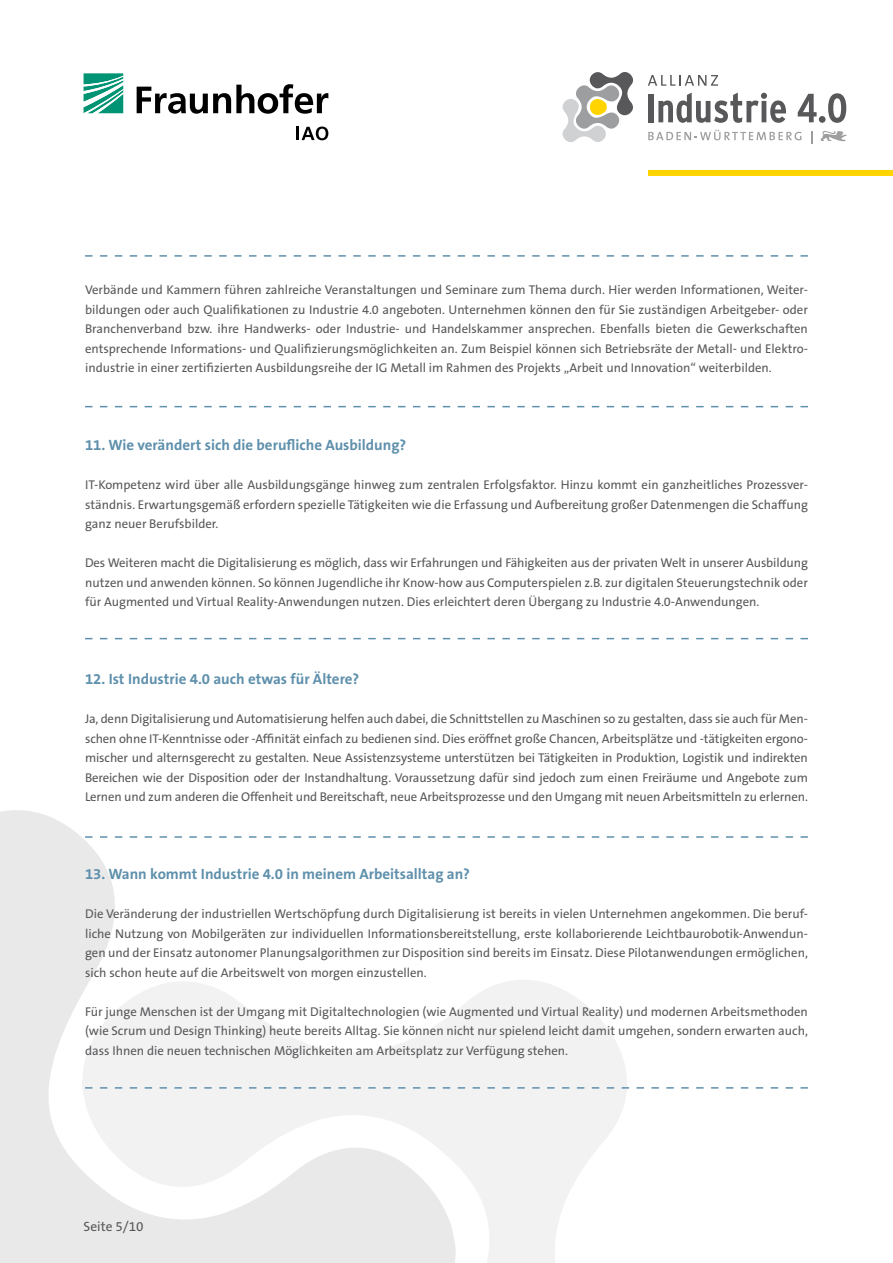
<style>
.page{position:relative;width:893px;height:1263px;background:#fff}
.page>*{position:absolute;margin:0;border:0;box-sizing:border-box;transform-origin:0 0}
.t1{font:700 15px "The Sans B7";color:#5f90ac}
.t2{font:13.5px "The Sans B5 Plain";color:#58585a}
.t3{font:12.75px/19.5px "The Sans B5 Plain";color:#58585a;text-align:justify}
</style>
<div class="page">
<svg style="left:0;top:810px;width:115px;height:453px;fill:#e9e9ea"></svg>
<svg style="left:82px;top:967px;width:545px;height:296px;fill:#f2f2f3"></svg>
<svg style="left:84px;top:73px;width:39px;height:40px"></svg>
<svg style="left:137px;top:84px;width:191px;height:30px"></svg>
<svg style="left:297px;top:127px;width:31px;height:13px"></svg>
<div style="left:648px;top:170px;width:245px;height:5px;background:#ffd400"></div>
<div style="left:648px;top:94px;width:5px;height:28px;background:#58585a"></div>
<svg style="left:658px;top:93px;width:128px;height:30px"></svg>
<svg style="left:798px;top:94px;width:19px;height:28px"></svg>
<div style="left:819px;top:116px;width:7px;height:7px;background:#58585a;border-radius:50%"></div>
<svg style="left:828px;top:93px;width:18px;height:30px"></svg>
<svg style="left:648px;top:75px;width:70px;height:11px"></svg>
<svg style="left:821px;top:131px;width:26px;height:10px"></svg>
<svg style="left:648px;top:130px;width:153px;height:10px"></svg>
<svg style="left:811px;top:131px;width:1px;height:12px"></svg>
<svg style="left:562px;top:72px;width:72px;height:70px"></svg>
<svg style="left:85px;top:255px;width:723px;height:2px"></svg>
<svg style="left:85px;top:638px;width:723px;height:1px"></svg>
<svg style="left:85px;top:406px;width:723px;height:1px"></svg>
<svg style="left:85px;top:1087px;width:723px;height:2px"></svg>
<svg style="left:85px;top:836px;width:723px;height:2px"></svg>
<p class="t3" style="left:85px;top:281px;width:724px">Verbände und Kammern führen zahlreiche Veranstaltungen und Seminare zum Thema durch. Hier werden Informationen, Weiter&shy;bildungen oder auch Qualifikationen zu Industrie 4.0 angeboten. Unternehmen können den für Sie zuständigen Arbeitgeber- oder Branchenverband bzw. ihre Handwerks- oder Industrie- und Handelskammer ansprechen. Ebenfalls bieten die Gewerkschaften entsprechende Informations- und Qualifizierungsmöglichkeiten an. Zum Beispiel können sich Betriebsräte der Metall- und Elektro&shy;industrie in einer zertifizierten Ausbildungsreihe der IG Metall im Rahmen des Projekts „Arbeit und Innovation“ weiterbilden.</p>
<p class="t1" style="left:85px;top:437px;width:323px">11. Wie verändert sich die berufliche Ausbildung?</p>
<p class="t3" style="left:85px;top:476px;width:724px">IT-Kompetenz wird über alle Ausbildungsgänge hinweg zum zentralen Erfolgsfaktor. Hinzu kommt ein ganzheitliches Prozessver&shy;ständnis. Erwartungsgemäß erfordern spezielle Tätigkeiten wie die Erfassung und Aufbereitung großer Datenmengen die Schaffung ganz neuer Berufsbilder.</p>
<p class="t3" style="left:85px;top:554px;width:724px">Des Weiteren macht die Digitalisierung es möglich, dass wir Erfahrungen und Fähigkeiten aus der privaten Welt in unserer Ausbildung nutzen und anwenden können. So können Jugendliche ihr Know-how aus Computerspielen z.B. zur digitalen Steuerungstechnik oder für Augmented und Virtual Reality-Anwendungen nutzen. Dies erleichtert deren Übergang zu Industrie 4.0-Anwendungen.</p>
<p class="t1" style="left:85px;top:671px;width:276px">12. Ist Industrie 4.0 auch etwas für Ältere?</p>
<p class="t3" style="left:85px;top:710px;width:724px">Ja, denn Digitalisierung und Automatisierung helfen auch dabei, die Schnittstellen zu Maschinen so zu gestalten, dass sie auch für Men&shy;schen ohne IT-Kenntnisse oder -Affinität einfach zu bedienen sind. Dies eröffnet große Chancen, Arbeitsplätze und -tätigkeiten ergono&shy;mischer und alternsgerecht zu gestalten. Neue Assistenzsysteme unterstützen bei Tätigkeiten in Produktion, Logistik und indirekten Bereichen wie der Disposition oder der Instandhaltung. Voraussetzung dafür sind jedoch zum einen Freiräume und Angebote zum Lernen und zum anderen die Offenheit und Bereitschaft, neue Arbeitsprozesse und den Umgang mit neuen Arbeitsmitteln zu erlernen.</p>
<p class="t1" style="left:85px;top:866px;width:386px">13. Wann kommt Industrie 4.0 in meinem Arbeitsalltag an?</p>
<p class="t3" style="left:85px;top:905px;width:724px">Die Veränderung der industriellen Wertschöpfung durch Digitalisierung ist bereits in vielen Unternehmen angekommen. Die beruf&shy;liche Nutzung von Mobilgeräten zur individuellen Informationsbereitstellung, erste kollaborierende Leichtbaurobotik-Anwendun&shy;gen und der Einsatz autonomer Planungsalgorithmen zur Disposition sind bereits im Einsatz. Diese Pilotanwendungen ermöglichen, sich schon heute auf die Arbeitswelt von morgen einzustellen.</p>
<p class="t3" style="left:85px;top:1002px;width:724px">Für junge Menschen ist der Umgang mit Digitaltechnologien (wie Augmented und Virtual Reality) und modernen Arbeitsmethoden (wie Scrum und Design Thinking) heute bereits Alltag. Sie können nicht nur spielend leicht damit umgehen, sondern erwarten auch, dass Ihnen die neuen technischen Möglichkeiten am Arbeitsplatz zur Verfügung stehen.</p>
<p class="t2" style="left:84px;top:1219px;width:62px">Seite 5/10</p>
</div>
